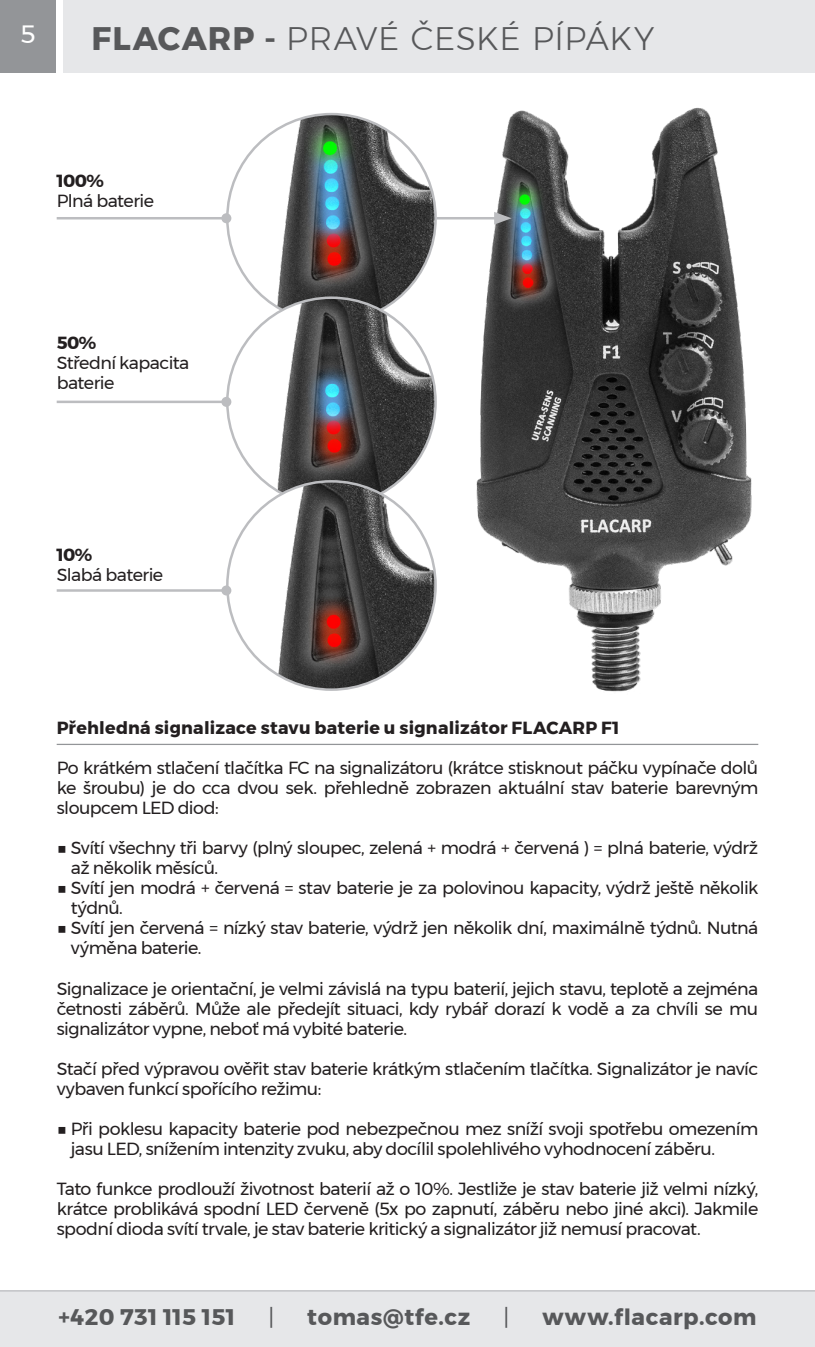
<style>
.page{position:relative;width:815px;height:1347px;background:#fff}
.page>*{position:absolute;margin:0;border:0;box-sizing:border-box;transform-origin:0 0}
.Nadpis_1{font:300 32.5px "Montserrat";letter-spacing:.02em;color:#57585a}
.t1{font:25px "Montserrat";color:#fff}
.t2{font:700 22.5px "Montserrat";letter-spacing:.025em;color:#57585a}
.t3{font:22.5px "Montserrat";color:#57585a}
.t4{font:17.5px/20px "Montserrat";letter-spacing:-.03em;color:#231f20}
.Nadpis_2{font:700 17.5px "Montserrat";letter-spacing:.015em;color:#231f20}
.s1{font-weight:700}
</style>
<div class="page">
<img style="left:460px;top:107px;width:292px;height:585px">
<img style="left:227px;top:114px;width:209px;height:208px;border-radius:104px">
<img style="left:227px;top:298px;width:209px;height:208px;border-radius:104px">
<img style="left:227px;top:481px;width:209px;height:208px;border-radius:104px">
<hr style="left:57px;top:743px;width:701px;height:2px;background:#939598">
<hr style="left:437px;top:217px;width:61px;height:2px;background:#bcbdc0">
<svg style="left:494px;top:212px;width:18px;height:13px"></svg>
<hr style="left:57px;top:217px;width:169px;height:2px;background:#bcbdc0">
<div style="left:221px;top:213px;width:10px;height:10px;background:#bcbdc0;border-radius:50%"></div>
<hr style="left:57px;top:400px;width:169px;height:3px;background:#bcbdc0">
<div style="left:221px;top:397px;width:10px;height:10px;background:#bcbdc0;border-radius:50%"></div>
<hr style="left:57px;top:589px;width:169px;height:3px;background:#bcbdc0">
<div style="left:221px;top:585px;width:10px;height:10px;background:#bcbdc0;border-radius:50%"></div>
<div style="left:0;top:0;width:56px;height:72px;background:#939598"></div>
<div style="left:0;top:1290px;width:815px;height:56px;background:#e6e7e9"></div>
<hr style="left:0;top:1290px;width:815px;height:1px;background:#bcbdc0">
<div style="left:63px;top:0;width:752px;height:72px;background:#e6e7e9"></div>
<h2 class="t1" style="left:20px;top:15px;width:17px">5</h2>
<p class="Nadpis_1" style="left:91px;top:14px;width:564px"><span class="s1">FLACARP -</span> PRAVÉ ČESKÉ PÍPÁKY</p>
<p class="Nadpis_2" style="left:57px;top:166px;width:49px">100%</p>
<p class="t4" style="left:57px;top:190px;width:99px">Plná baterie</p>
<p class="Nadpis_2" style="left:57px;top:328px;width:41px">50%</p>
<p class="t4" style="left:57px;top:352px;width:134px">Střední kapacita baterie</p>
<p class="Nadpis_2" style="left:57px;top:540px;width:37px">10%</p>
<p class="t4" style="left:57px;top:564px;width:108px">Slabá baterie</p>
<p class="Nadpis_2" style="left:57px;top:714px;width:564px">Přehledná signalizace stavu baterie u signalizátor FLACARP F1</p>
<p class="t4" style="left:57px;top:758px;width:703px;text-align:justify">Po krátkém stlačení tlačítka FC na signalizátoru (krátce stisknout páčku vypínače dolů ke šroubu) je do cca dvou sek. přehledně zobrazen aktuální stav baterie barevným sloupcem LED diod:</p>
<p class="t4" style="left:71px;top:838px;width:689px;text-indent:-14px">■ Svítí všechny tři barvy (plný sloupec, zelená + modrá + červená ) = plná baterie, výdrž až několik měsíců.</p>
<p class="t4" style="left:71px;top:878px;width:689px;text-indent:-14px">■ Svítí jen modrá + červená = stav baterie je za polovinou kapacity, výdrž ještě několik týdnů.</p>
<p class="t4" style="left:71px;top:918px;width:689px;text-indent:-14px">■ Svítí jen červená = nízký stav baterie, výdrž jen několik dní, maximálně týdnů. Nutná výměna baterie.</p>
<p class="t4" style="left:57px;top:978px;width:703px;text-align:justify">Signalizace je orientační, je velmi závislá na typu baterií, jejich stavu, teplotě a zejména četnosti záběrů. Může ale předejít situaci, kdy rybář dorazí k vodě a za chvíli se mu signalizátor vypne, neboť má vybité baterie.</p>
<p class="t4" style="left:57px;top:1058px;width:703px">Stačí před výpravou ověřit stav baterie krátkým stlačením tlačítka. Signalizátor je navíc vybaven funkcí spořícího režimu:</p>
<p class="t4" style="left:71px;top:1118px;width:689px;text-indent:-14px">■ Při poklesu kapacity baterie pod nebezpečnou mez sníží svoji spotřebu omezením jasu LED, snížením intenzity zvuku, aby docílil spolehlivého vyhodnocení záběru.</p>
<p class="t4" style="left:57px;top:1178px;width:703px;text-align:justify">Tato funkce prodlouží životnost baterií až o 10%. Jestliže je stav baterie již velmi nízký, krátce problikává spodní LED červeně (5x po zapnutí, záběru nebo jiné akci). Jakmile spodní dioda svítí trvale, je stav baterie kritický a signalizátor již nemusí pracovat.</p>
<p class="t2" style="left:59px;top:1299px;width:178px">+420 731 115 151</p>
<p class="t3" style="left:268px;top:1299px;width:7px">|</p>
<p class="t2" style="left:307px;top:1299px;width:164px">tomas@tfe.cz</p>
<p class="t3" style="left:503px;top:1299px;width:7px">|</p>
<p class="t2" style="left:542px;top:1299px;width:216px">www.flacarp.com</p>
</div>
